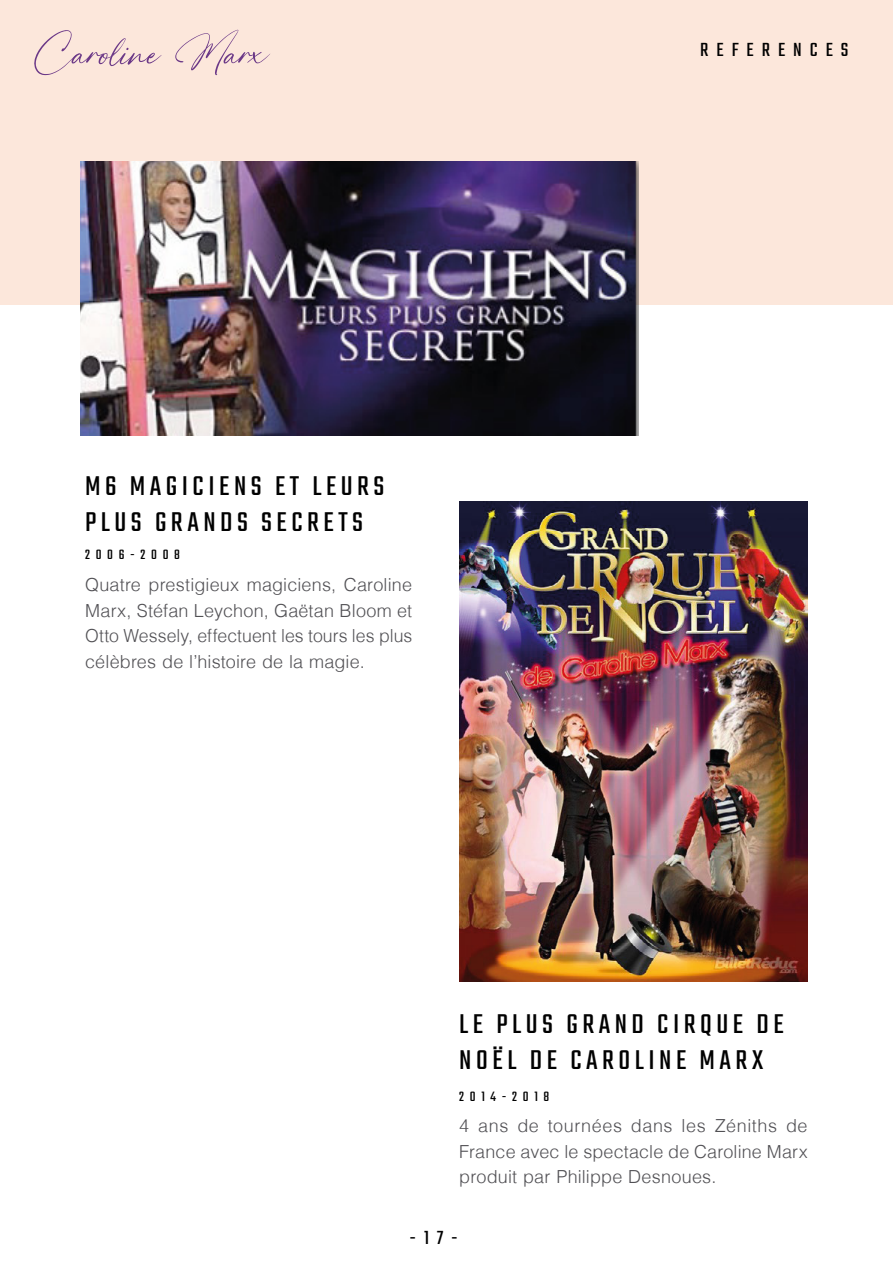
<style>
.page{position:relative;width:893px;height:1263px;background:#fff}
.page>*{position:absolute;margin:0;border:0;box-sizing:border-box;transform-origin:0 0}
.t1{font:56.25px "High Spirited";color:#6b3887}
.t2{font:30px/36px "Teko";letter-spacing:.15em;color:#010101}
.t3{font:21px "Teko";letter-spacing:.38em;color:#010101}
.t4{font:300 18px/25.5px "Helvetica";letter-spacing:.01em;color:#515054;text-align:justify}
.t5{font:15px "Teko";letter-spacing:.38em;color:#010101}
</style>
<div class="page">
<div style="left:0;top:0;width:893px;height:304px;background:#fce7db"></div>
<img style="left:80px;top:162px;width:558px;height:274px">
<img style="left:459px;top:501px;width:349px;height:480px">
<h1 class="t1" style="left:32px;top:23px;width:236px">Caroline Marx</h1>
<p class="t3" style="left:700px;top:38px;width:150px">REFERENCES</p>
<h2 class="t2" style="left:85px;top:470px;width:301px">M6 MAGICIENS ET LEURS<br>PLUS GRANDS SECRETS</h2>
<p class="t5" style="left:85px;top:546px;width:97px">2006-2008</p>
<p class="t4" style="left:85px;top:572px;width:329px">Quatre prestigieux magiciens, Caroline Marx, Stéfan Leychon, Gaëtan Bloom et Otto Wessely, effectuent les tours les plus célèbres de l’histoire de la magie.</p>
<h2 class="t2" style="left:459px;top:1008px;width:326px">LE PLUS GRAND CIRQUE DE<br>NOËL DE CAROLINE MARX</h2>
<p class="t5" style="left:459px;top:1088px;width:92px">2014-2018</p>
<p class="t4" style="left:459px;top:1113px;width:350px">4 ans de tournées dans les Zéniths de France avec le spectacle de Caroline Marx produit par Philippe Desnoues.</p>
<p class="t3" style="left:410px;top:1225px;width:50px">-17-</p>
</div>
